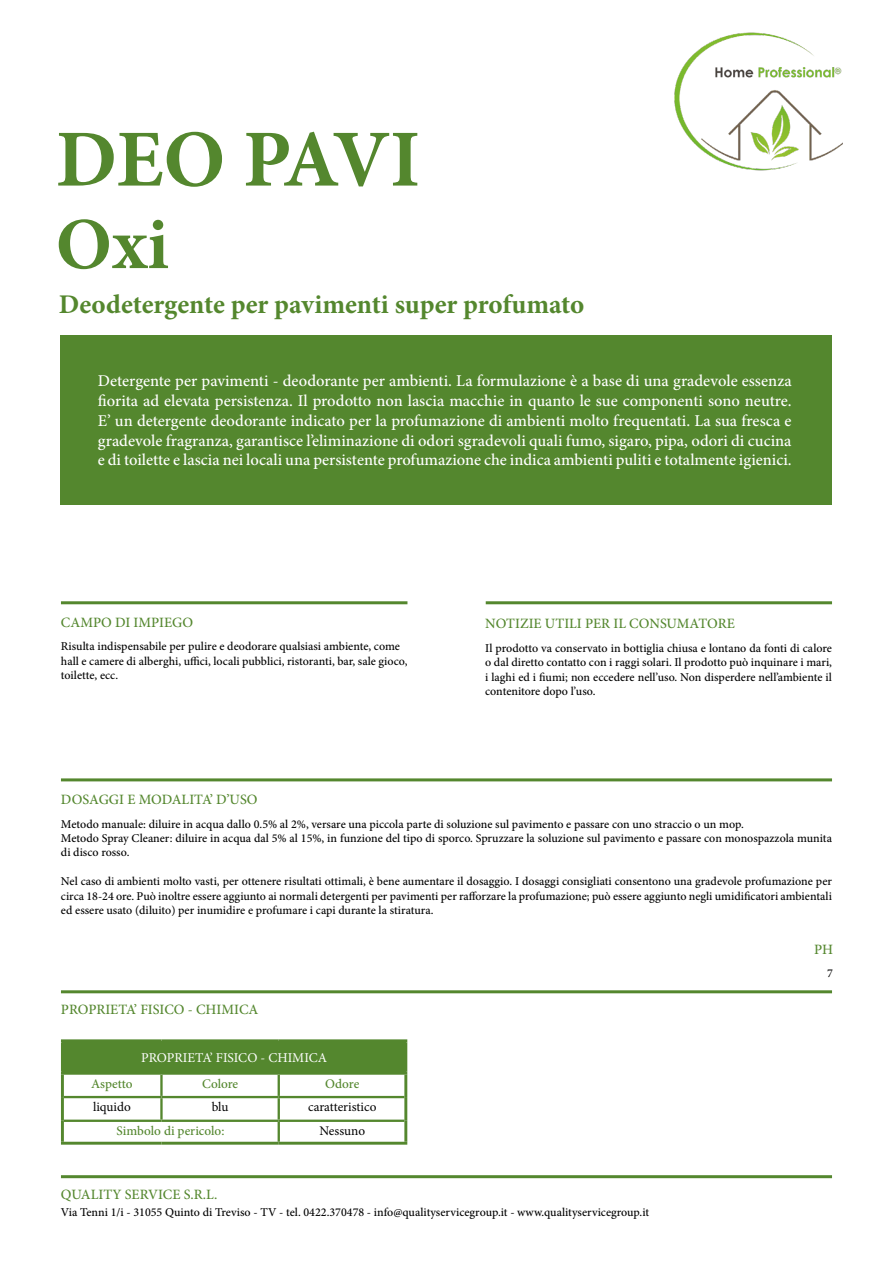
<style>
.page{position:relative;width:893px;height:1263px;background:#fff}
.page>*{position:absolute;margin:0;border:0;box-sizing:border-box;transform-origin:0 0}
.t1{font:700 81px "Minion Pro";letter-spacing:-.015em;color:#54872e}
.t2{font:700 73.5px "Minion Pro";color:#54872e}
.t3{font:700 27px "Minion Pro";letter-spacing:-.005em;color:#54872e}
.t4{font:500 16.5px/19.8px "Minion Pro";color:#fff;text-align:justify}
.t5{font:500 14.25px "Minion Pro";color:#54872e}
.t6{font:13.5px "Minion Pro";color:#fff}
.t7{font:500 13.2px "Minion Pro";color:#54872e}
.t8{font:13.2px "Minion Pro";color:#000}
.t9{font:500 12px/14.4px "Minion Pro";color:#000}
</style>
<div class="page">
<div style="left:61px;top:335px;width:771px;height:170px;background:#54872e"></div>
<hr style="left:61px;top:778px;width:771px;height:3px;background:#54872e">
<div style="left:62px;top:1041px;width:344px;height:32px;background:#54872e"></div>
<hr style="left:61px;top:1039px;width:100px;height:3px;background:#54872e">
<hr style="left:61px;top:1042px;width:3px;height:30px;background:#54872e">
<hr style="left:279px;top:1039px;width:128px;height:3px;background:#54872e">
<hr style="left:404px;top:1042px;width:3px;height:30px;background:#54872e">
<hr style="left:61px;top:1072px;width:100px;height:3px;background:#54872e">
<hr style="left:279px;top:1072px;width:128px;height:3px;background:#54872e">
<hr style="left:404px;top:1075px;width:3px;height:22px;background:#54872e">
<hr style="left:64px;top:1096px;width:97px;height:2px;background:#54872e">
<hr style="left:61px;top:1121px;width:3px;height:21px;background:#54872e">
<hr style="left:61px;top:1142px;width:100px;height:3px;background:#54872e">
<hr style="left:61px;top:1075px;width:3px;height:22px;background:#54872e">
<hr style="left:61px;top:1097px;width:3px;height:24px;background:#54872e">
<hr style="left:64px;top:1119px;width:97px;height:3px;background:#54872e">
<hr style="left:404px;top:1121px;width:3px;height:21px;background:#54872e">
<hr style="left:279px;top:1142px;width:128px;height:3px;background:#54872e">
<hr style="left:279px;top:1096px;width:125px;height:2px;background:#54872e">
<hr style="left:279px;top:1119px;width:125px;height:3px;background:#54872e">
<hr style="left:404px;top:1097px;width:3px;height:24px;background:#54872e">
<svg style="left:139px;top:993px;width:190px;height:186px"></svg>
<hr style="left:61px;top:1175px;width:771px;height:3px;background:#54872e">
<hr style="left:61px;top:990px;width:771px;height:3px;background:#54872e">
<hr style="left:61px;top:601px;width:346px;height:3px;background:#54872e">
<hr style="left:486px;top:601px;width:346px;height:3px;background:#54872e">
<img style="left:674px;top:32px;width:168px;height:139px">
<h1 class="t1" style="left:56px;top:103px;width:366px">DEO PAVI</h1>
<h2 class="t2" style="left:56px;top:193px;width:115px">Oxi</h2>
<h3 class="t3" style="left:59px;top:286px;width:527px">Deodetergente per pavimenti super profumato</h3>
<p class="t4" style="left:98px;top:371px;width:695px">Detergente per pavimenti - deodorante per ambienti. La formulazione è a base di una gradevole essenza fiorita ad elevata persistenza. Il prodotto non lascia macchie in quanto le sue componenti sono neutre.<br>E’ un detergente deodorante indicato per la profumazione di ambienti molto frequentati. La sua fresca e gradevole fragranza, garantisce l’eliminazione di odori sgradevoli quali fumo, sigaro, pipa, odori di cucina e di toilette e lascia nei locali una persistente profumazione che indica ambienti puliti e totalmente igienici.</p>
<p class="t5" style="left:61px;top:613px;width:134px">CAMPO DI IMPIEGO</p>
<p class="t9" style="left:61px;top:639px;width:348px">Risulta indispensabile per pulire e deodorare qualsiasi ambiente, come hall e camere di alberghi, uffici, locali pubblici, ristoranti, bar, sale gioco, toilette, ecc.</p>
<p class="t5" style="left:485px;top:614px;width:251px">NOTIZIE UTILI PER IL CONSUMATORE</p>
<p class="t9" style="left:485px;top:641px;width:348px;text-align:justify">Il prodotto va conservato in bottiglia chiusa e lontano da fonti di calore o dal diretto contatto con i raggi solari. Il prodotto può inquinare i mari, i laghi ed i fiumi; non eccedere nell’uso. Non disperdere nell’ambiente il contenitore dopo l’uso.</p>
<p class="t5" style="left:61px;top:790px;width:198px">DOSAGGI E MODALITA’ D’USO</p>
<p class="t9" style="left:61px;top:816px;width:773px">Metodo manuale: diluire in acqua dallo 0.5% al 2%, versare una piccola parte di soluzione sul pavimento e passare con uno straccio o un mop.<br>Metodo Spray Cleaner: diluire in acqua dal 5% al 15%, in funzione del tipo di sporco. Spruzzare la soluzione sul pavimento e passare con monospazzola munita di disco rosso.</p>
<p class="t9" style="left:61px;top:874px;width:772px;text-align:justify">Nel caso di ambienti molto vasti, per ottenere risultati ottimali, è bene aumentare il dosaggio. I dosaggi consigliati consentono una gradevole profumazione per circa 18-24 ore. Può inoltre essere aggiunto ai normali detergenti per pavimenti per rafforzare la profumazione; può essere aggiunto negli umidificatori ambientali ed essere usato (diluito) per inumidire e profumare i capi durante la stiratura.</p>
<p class="t5" style="left:61px;top:1000px;width:199px">PROPRIETA’ FISICO - CHIMICA</p>
<p class="t6" style="left:141px;top:1048px;width:187px">PROPRIETA’ FISICO - CHIMICA</p>
<p class="t7" style="left:91px;top:1074px;width:43px">Aspetto</p>
<p class="t7" style="left:202px;top:1074px;width:38px">Colore</p>
<p class="t7" style="left:325px;top:1074px;width:36px">Odore</p>
<p class="t8" style="left:93px;top:1098px;width:39px">liquido</p>
<p class="t8" style="left:212px;top:1098px;width:18px">blu</p>
<p class="t8" style="left:308px;top:1098px;width:70px">caratteristico</p>
<p class="t7" style="left:117px;top:1122px;width:109px">Simbolo di pericolo:</p>
<p class="t8" style="left:319px;top:1122px;width:47px">Nessuno</p>
<p class="t5" style="left:61px;top:1185px;width:158px">QUALITY SERVICE S.R.L.</p>
<p class="t9" style="left:61px;top:1204px;width:590px">Via Tenni 1/i - 31055 Quinto di Treviso - TV - tel. 0422.370478 - info@qualityservicegroup.it - www.qualityservicegroup.it</p>
<p class="t5" style="left:814px;top:940px;width:20px">PH</p>
<p class="t9" style="left:827px;top:966px;width:7px">7</p>
</div>
